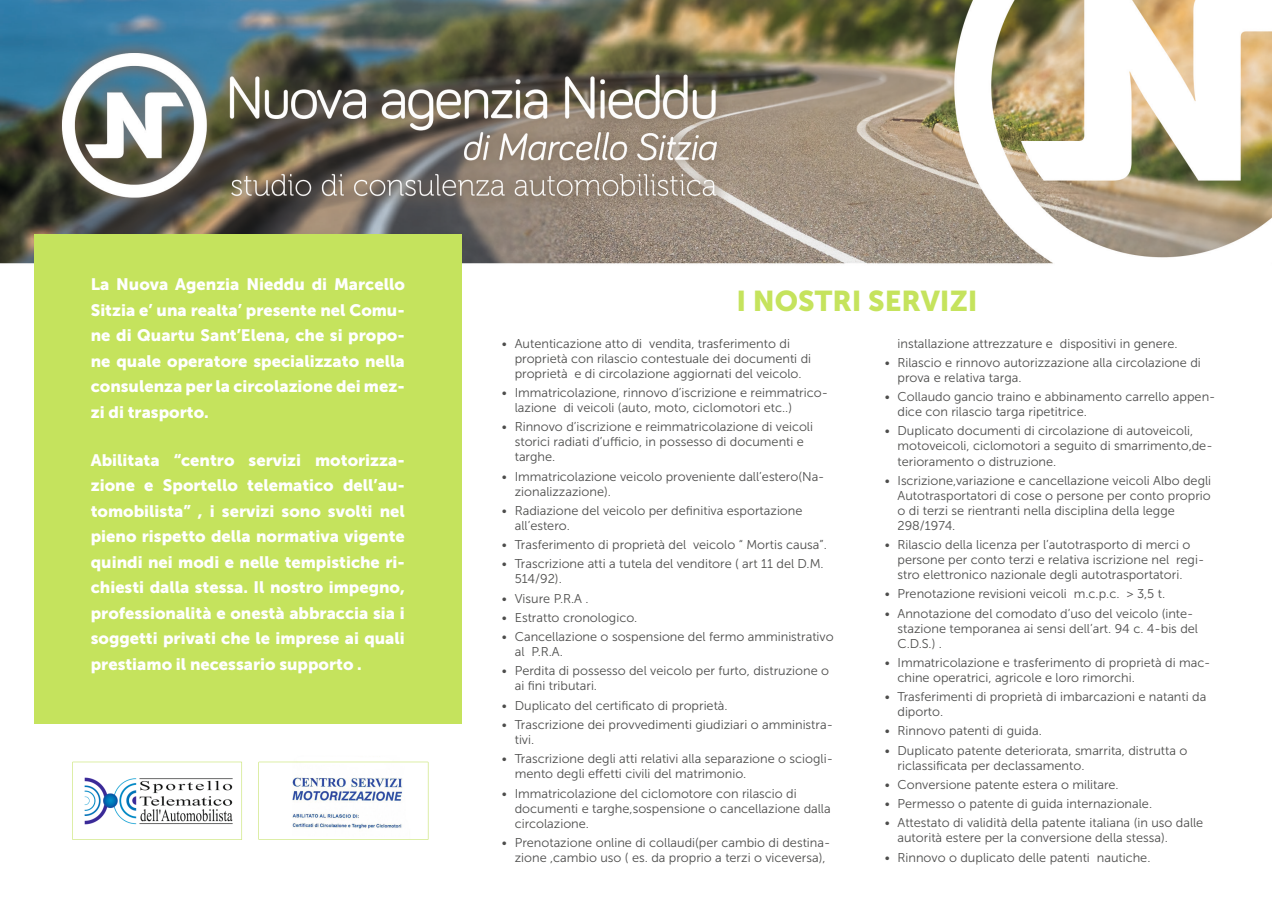
<style>
.page{position:relative;width:1272px;height:902px;background:#fff}
.page>*{position:absolute;margin:0;border:0;box-sizing:border-box;transform-origin:0 0}
.t1{font:28.5px "Museo Sans 900";color:#c5e35d}
.t2{font:16.5px/25.5px "Museo Sans 900";color:#fff;text-align:justify}
.t3{font:12.75px/15px "Museo Sans 300";color:#4d4d4c}
</style>
<div class="page">
<img style="left:0;top:0;width:1271px;height:724px">
<div style="left:34px;top:234px;width:427px;height:489px;background:#c5e35d"></div>
<img style="left:72px;top:761px;width:357px;height:79px">
<p class="t2" style="left:91px;top:272px;width:315px">La Nuova Agenzia Nieddu di Marcello Sitzia e’ una realta’ presente nel Comu&shy;ne di Quartu Sant’Elena, che si propo&shy;ne quale operatore specializzato nella consulenza per la circolazione dei mez&shy;zi di trasporto.</p>
<p class="t2" style="left:91px;top:447px;width:315px">Abilitata “centro servizi motorizza&shy;zione e Sportello telematico dell’au&shy;tomobilista” , i servizi sono svolti nel pieno rispetto della normativa vigente quindi nei modi e nelle tempistiche ri&shy;chiesti dalla stessa. Il nostro impegno, professionalità e onestà abbraccia sia i soggetti privati che le imprese ai quali prestiamo il necessario supporto .</p>
<h1 class="t1" style="left:736px;top:285px;width:243px">I NOSTRI SERVIZI</h1>
<p class="t3" style="left:514px;top:336px;width:298px;text-indent:-13px">• Autenticazione atto di vendita, trasferimento di proprietà con rilascio contestuale dei documenti di proprietà e di circolazione aggiornati del veicolo.</p>
<p class="t3" style="left:514px;top:385px;width:315px;text-indent:-13px">• Immatricolazione, rinnovo d’iscrizione e reimmatrico&shy;lazione di veicoli (auto, moto, ciclomotori etc..)</p>
<p class="t3" style="left:514px;top:419px;width:300px;text-indent:-13px">• Rinnovo d’iscrizione e reimmatricolazione di veicoli storici radiati d’ufficio, in possesso di documenti e targhe.</p>
<p class="t3" style="left:514px;top:468px;width:311px;text-indent:-13px">• Immatricolazione veicolo proveniente dall’estero(Na&shy;zionalizzazione).</p>
<p class="t3" style="left:514px;top:503px;width:289px;text-indent:-13px">• Radiazione del veicolo per definitiva esportazione all’estero.</p>
<p class="t3" style="left:502px;top:537px;width:326px">• Trasferimento di proprietà del veicolo “ Mortis causa”.</p>
<p class="t3" style="left:514px;top:556px;width:310px;text-indent:-13px">• Trascrizione atti a tutela del venditore ( art 11 del D.M.<br>514/92).</p>
<p class="t3" style="left:502px;top:590px;width:88px">• Visure P.R.A .</p>
<p class="t3" style="left:502px;top:610px;width:137px">• Estratto cronologico.</p>
<p class="t3" style="left:514px;top:629px;width:320px;text-indent:-13px">• Cancellazione o sospensione del fermo amministrativo al P.R.A.</p>
<p class="t3" style="left:514px;top:663px;width:316px;text-indent:-13px">• Perdita di possesso del veicolo per furto, distruzione o ai fini tributari.</p>
<p class="t3" style="left:502px;top:697px;width:227px">• Duplicato del certificato di proprietà.</p>
<p class="t3" style="left:514px;top:717px;width:320px;text-indent:-13px">• Trascrizione dei provvedimenti giudiziari o amministra&shy;tivi.</p>
<p class="t3" style="left:514px;top:751px;width:320px;text-indent:-13px">• Trascrizione degli atti relativi alla separazione o sciogli&shy;mento degli effetti civili del matrimonio.</p>
<p class="t3" style="left:514px;top:785px;width:317px;text-indent:-13px">• Immatricolazione del ciclomotore con rilascio di documenti e targhe,sospensione o cancellazione dalla circolazione.</p>
<p class="t3" style="left:514px;top:834px;width:317px;text-indent:-13px">• Prenotazione online di collaudi(per cambio di destina&shy;zione ,cambio uso ( es. da proprio a terzi o viceversa),</p>
<p class="t3" style="left:897px;top:336px;width:281px">installazione attrezzature e dispositivi in genere.</p>
<p class="t3" style="left:897px;top:355px;width:305px;text-indent:-13px">• Rilascio e rinnovo autorizzazione alla circolazione di prova e relativa targa.</p>
<p class="t3" style="left:897px;top:389px;width:319px;text-indent:-13px">• Collaudo gancio traino e abbinamento carrello appen&shy;dice con rilascio targa ripetitrice.</p>
<p class="t3" style="left:897px;top:423px;width:316px;text-indent:-13px">• Duplicato documenti di circolazione di autoveicoli, motoveicoli, ciclomotori a seguito di smarrimento,de&shy;terioramento o distruzione.</p>
<p class="t3" style="left:897px;top:473px;width:315px;text-indent:-13px">• Iscrizione,variazione e cancellazione veicoli Albo degli Autotrasportatori di cose o persone per conto proprio o di terzi se rientranti nella disciplina della legge 298/1974.</p>
<p class="t3" style="left:897px;top:537px;width:308px;text-indent:-13px">• Rilascio della licenza per l’autotrasporto di merci o persone per conto terzi e relativa iscrizione nel regi&shy;stro elettronico nazionale degli autotrasportatori.</p>
<p class="t3" style="left:884px;top:586px;width:282px">• Prenotazione revisioni veicoli m.c.p.c. &gt; 3,5 t.</p>
<p class="t3" style="left:897px;top:605px;width:302px;text-indent:-13px">• Annotazione del comodato d’uso del veicolo (inte&shy;stazione temporanea ai sensi dell’art. 94 c. 4-bis del<br>C.D.S.) .</p>
<p class="t3" style="left:897px;top:655px;width:314px;text-indent:-13px">• Immatricolazione e trasferimento di proprietà di mac&shy;chine operatrici, agricole e loro rimorchi.</p>
<p class="t3" style="left:897px;top:689px;width:310px;text-indent:-13px">• Trasferimenti di proprietà di imbarcazioni e natanti da diporto.</p>
<p class="t3" style="left:884px;top:723px;width:159px">• Rinnovo patenti di guida.</p>
<p class="t3" style="left:897px;top:742px;width:291px;text-indent:-13px">• Duplicato patente deteriorata, smarrita, distrutta o riclassificata per declassamento.</p>
<p class="t3" style="left:884px;top:777px;width:235px">• Conversione patente estera o militare.</p>
<p class="t3" style="left:884px;top:796px;width:269px">• Permesso o patente di guida internazionale.</p>
<p class="t3" style="left:897px;top:815px;width:307px;text-indent:-13px">• Attestato di validità della patente italiana (in uso dalle autorità estere per la conversione della stessa).</p>
<p class="t3" style="left:884px;top:849px;width:267px">• Rinnovo o duplicato delle patenti nautiche.</p>
</div>
